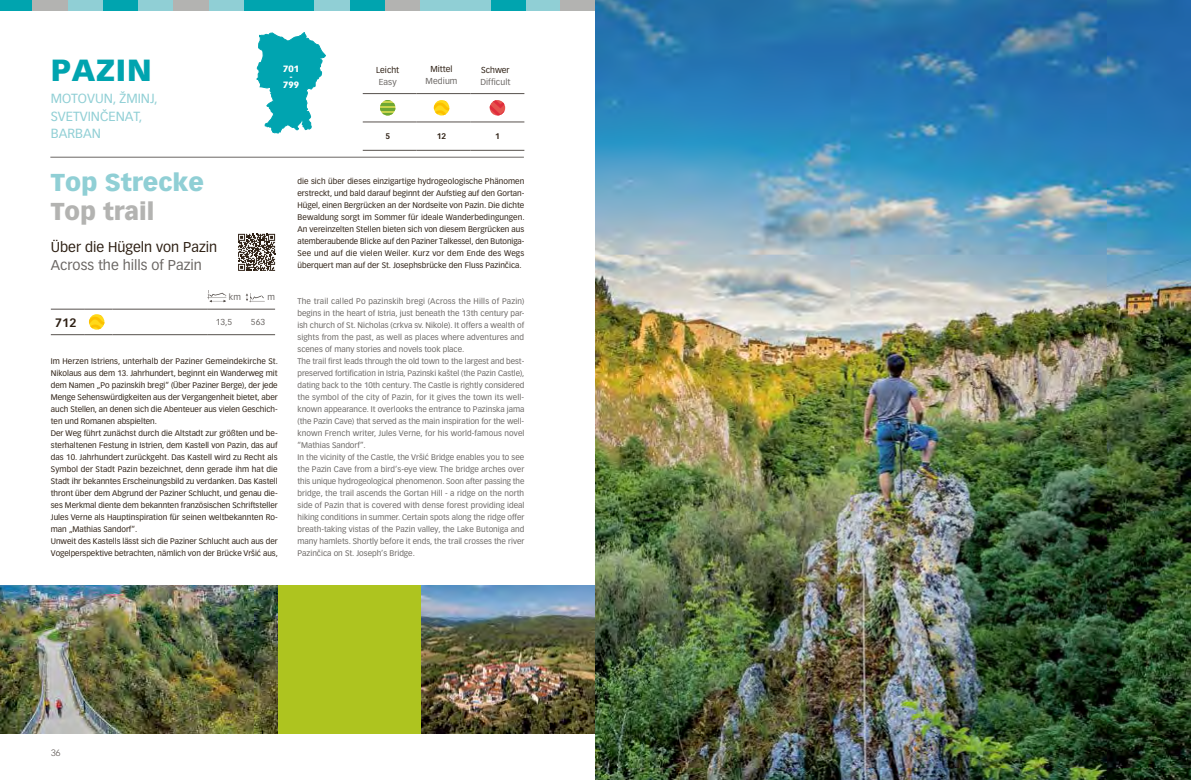
<style>
.page{position:relative;width:1191px;height:780px;background:#fff}
.page>*{position:absolute;margin:0;border:0;box-sizing:border-box;transform-origin:0 0}
.t1{font:900 30px "Vectora";letter-spacing:.03em;color:#00a4af}
.t2{font:900 24px "Vectora";color:#90cfd5}
.t3{font:900 24px "Vectora";color:#b3b3b1}
.t4{font:14px "Vectora";color:#2e2014}
.t5{font:14px "Vectora";color:#6b6764}
.t6{font:13px/17px "Vectora";color:#90cfd5}
.t7{font:700 12px "Vectora";color:#2e2014}
.t8{font:900 9px/8px "Vectora";letter-spacing:.01em;color:#fff;text-align:center}
.t9{font:300 9px "Vectora";color:#57514d}
.t10{font:8.5px "Vectora";letter-spacing:.01em;color:#6b6764}
.t11{font:8.5px "Vectora";color:#2e2014}
.t12{font:8px/12px "Vectora";color:#2e2014}
.t13{font:8px/12px "Vectora";color:#6b6764}
.t14{font:700 8px "Vectora";color:#2e2014}
</style>
<div class="page">
<div style="left:138px;top:0;width:35px;height:10px;background:#90cfd5"></div>
<div style="left:420px;top:0;width:35px;height:10px;background:#90cfd5"></div>
<div style="left:279px;top:0;width:35px;height:10px;background:#00a4af"></div>
<div style="left:525px;top:0;width:36px;height:10px;background:#90cfd5"></div>
<div style="left:102px;top:0;width:36px;height:10px;background:#00a4af"></div>
<div style="left:384px;top:0;width:36px;height:10px;background:#b3b3b1"></div>
<div style="left:243px;top:0;width:36px;height:10px;background:#00a4af"></div>
<div style="left:490px;top:0;width:35px;height:10px;background:#00a4af"></div>
<div style="left:67px;top:0;width:35px;height:10px;background:#90cfd5"></div>
<div style="left:349px;top:0;width:35px;height:10px;background:#00a4af"></div>
<div style="left:561px;top:0;width:35px;height:10px;background:#b3b3b1"></div>
<div style="left:208px;top:0;width:35px;height:10px;background:#90cfd5"></div>
<div style="left:455px;top:0;width:35px;height:10px;background:#90cfd5"></div>
<div style="left:32px;top:0;width:35px;height:10px;background:#b3b3b1"></div>
<div style="left:314px;top:0;width:35px;height:10px;background:#90cfd5"></div>
<div style="left:173px;top:0;width:35px;height:10px;background:#b3b3b1"></div>
<div style="left:0;top:0;width:32px;height:10px;background:#00a4af"></div>
<svg style="left:256px;top:32px;width:70px;height:102px"></svg>
<img style="left:0;top:585px;width:278px;height:148px">
<div style="left:278px;top:585px;width:143px;height:148px;background:#aec41f"></div>
<img style="left:421px;top:585px;width:174px;height:148px">
<img style="left:595px;top:0;width:596px;height:780px">
<svg style="left:238px;top:234px;width:37px;height:37px"></svg>
<hr style="left:50px;top:157px;width:474px;height:1px;background:#6b6764">
<hr style="left:207px;top:309px;width:34px;height:1px;background:#57514d">
<hr style="left:241px;top:309px;width:34px;height:1px;background:#57514d">
<hr style="left:51px;top:309px;width:34px;height:1px;background:#57514d">
<hr style="left:112px;top:309px;width:95px;height:1px;background:#57514d">
<hr style="left:51px;top:334px;width:34px;height:1px;background:#57514d">
<hr style="left:112px;top:334px;width:95px;height:1px;background:#57514d">
<hr style="left:207px;top:334px;width:34px;height:1px;background:#57514d">
<hr style="left:241px;top:334px;width:34px;height:1px;background:#57514d">
<svg style="left:85px;top:309px;width:27px;height:26px"></svg>
<svg style="left:207px;top:290px;width:19px;height:12px"></svg>
<svg style="left:246px;top:293px;width:19px;height:9px"></svg>
<hr style="left:363px;top:93px;width:53px;height:1px;background:#57514d">
<hr style="left:416px;top:93px;width:54px;height:1px;background:#57514d">
<hr style="left:470px;top:93px;width:54px;height:1px;background:#57514d">
<hr style="left:363px;top:122px;width:53px;height:1px;background:#57514d">
<hr style="left:416px;top:122px;width:54px;height:1px;background:#57514d">
<hr style="left:470px;top:122px;width:54px;height:1px;background:#57514d">
<hr style="left:363px;top:150px;width:53px;height:1px;background:#57514d">
<hr style="left:416px;top:150px;width:54px;height:1px;background:#57514d">
<hr style="left:470px;top:150px;width:54px;height:1px;background:#57514d">
<div style="left:380px;top:100px;width:15px;height:15px;background:#c7d34b;border-radius:8px"></div>
<hr style="left:380px;top:103px;width:15px;height:3px;background:#6da734">
<hr style="left:380px;top:108px;width:15px;height:3px;background:#6da734">
<svg style="left:382px;top:113px;width:12px;height:2px"></svg>
<svg style="left:434px;top:100px;width:15px;height:15px"></svg>
<svg style="left:490px;top:100px;width:15px;height:15px"></svg>
<h1 class="t1" style="left:51px;top:51px;width:102px">PAZIN</h1>
<h3 class="t6" style="left:51px;top:90px;width:108px">MOTOVUN, ŽMINJ,<br>SVETVINČENAT,<br>BARBAN</h3>
<h2 class="t2" style="left:51px;top:168px;width:155px">Top Strecke</h2>
<h2 class="t3" style="left:51px;top:196px;width:105px">Top trail</h2>
<h3 class="t4" style="left:51px;top:239px;width:168px">Über die Hügeln von Pazin</h3>
<h3 class="t5" style="left:51px;top:257px;width:152px">Across the hills of Pazin</h3>
<p class="t8" style="left:283px;top:65px;width:18px">701 -</p>
<p class="t8" style="left:283px;top:81px;width:18px">799</p>
<p class="t11" style="left:376px;top:65px;width:24px">Leicht</p>
<p class="t10" style="left:379px;top:77px;width:19px">Easy</p>
<p class="t11" style="left:430px;top:64px;width:23px">Mittel</p>
<p class="t10" style="left:425px;top:76px;width:33px">Medium</p>
<p class="t11" style="left:481px;top:65px;width:30px">Schwer</p>
<p class="t10" style="left:480px;top:77px;width:32px">Difficult</p>
<p class="t14" style="left:385px;top:131px;width:6px">5</p>
<p class="t14" style="left:437px;top:131px;width:11px">12</p>
<p class="t14" style="left:495px;top:131px;width:6px">1</p>
<p class="t12" style="left:297px;top:175px;width:229px;text-align:justify">die sich über dieses einzigartige hydrogeologische Phänomen erstreckt, und bald darauf beginnt der Aufstieg auf den Gortan-Hügel, einen Bergrücken an der Nordseite von Pazin. Die dichte Bewaldung sorgt im Sommer für ideale Wanderbedingungen.<br>An vereinzelten Stellen bieten sich von diesem Bergrücken aus atemberaubende Blicke auf den Paziner Talkessel, den Butoniga-See und auf die vielen Weiler. Kurz vor dem Ende des Wegs überquert man auf der St. Josephsbrücke den Fluss Pazinčica.</p>
<p class="t10" style="left:229px;top:292px;width:14px">km</p>
<p class="t10" style="left:267px;top:292px;width:9px">m</p>
<h3 class="t7" style="left:55px;top:315px;width:23px">712</h3>
<p class="t10" style="left:216px;top:317px;width:18px">13,5</p>
<p class="t10" style="left:251px;top:317px;width:16px">563</p>
<p class="t12" style="left:51px;top:355px;width:229px">Im Herzen Istriens, unterhalb der Paziner Gemeindekirche St.<br>Nikolaus aus dem 13. Jahrhundert, beginnt ein Wanderweg mit dem Namen „Po pazinskih bregi“ (Über Paziner Berge), der jede Menge Sehenswürdigkeiten aus der Vergangenheit bietet, aber auch Stellen, an denen sich die Abenteuer aus vielen Geschich&shy;ten und Romanen abspielten.<br>Der Weg führt zunächst durch die Altstadt zur größten und be&shy;sterhaltenen Festung in Istrien, dem Kastell von Pazin, das auf das 10. Jahrhundert zurückgeht. Das Kastell wird zu Recht als Symbol der Stadt Pazin bezeichnet, denn gerade ihm hat die Stadt ihr bekanntes Erscheinungsbild zu verdanken. Das Kastell thront über dem Abgrund der Paziner Schlucht, und genau die&shy;ses Merkmal diente dem bekannten französischen Schriftsteller Jules Verne als Hauptinspiration für seinen weltbekannten Ro&shy;man „Mathias Sandorf“.<br>Unweit des Kastells lässt sich die Paziner Schlucht auch aus der Vogelperspektive betrachten, nämlich von der Brücke Vršić aus,</p>
<p class="t13" style="left:297px;top:295px;width:228px">The trail called Po pazinskih bregi (Across the Hills of Pazin) begins in the heart of Istria, just beneath the 13th century par&shy;ish church of St. Nicholas (crkva sv. Nikole). It offers a wealth of sights from the past, as well as places where adventures and scenes of many stories and novels took place.<br>The trail first leads through the old town to the largest and best&shy;preserved fortification in Istria, Pazinski kaštel (the Pazin Castle), dating back to the 10th century. The Castle is rightly considered the symbol of the city of Pazin, for it gives the town its well&shy;known appearance. It overlooks the entrance to Pazinska jama (the Pazin Cave) that served as the main inspiration for the well&shy;known French writer, Jules Verne, for his world-famous novel “Mathias Sandorf”.<br>In the vicinity of the Castle, the Vršić Bridge enables you to see the Pazin Cave from a bird’s-eye view. The bridge arches over this unique hydrogeological phenomenon. Soon after passing the bridge, the trail ascends the Gortan Hill - a ridge on the north side of Pazin that is covered with dense forest providing ideal hiking conditions in summer. Certain spots along the ridge offer breath-taking vistas of the Pazin valley, the Lake Butoniga and many hamlets. Shortly before it ends, the trail crosses the river Pazinčica on St. Joseph’s Bridge.</p>
<p class="t9" style="left:51px;top:747px;width:11px">36</p>
</div>
